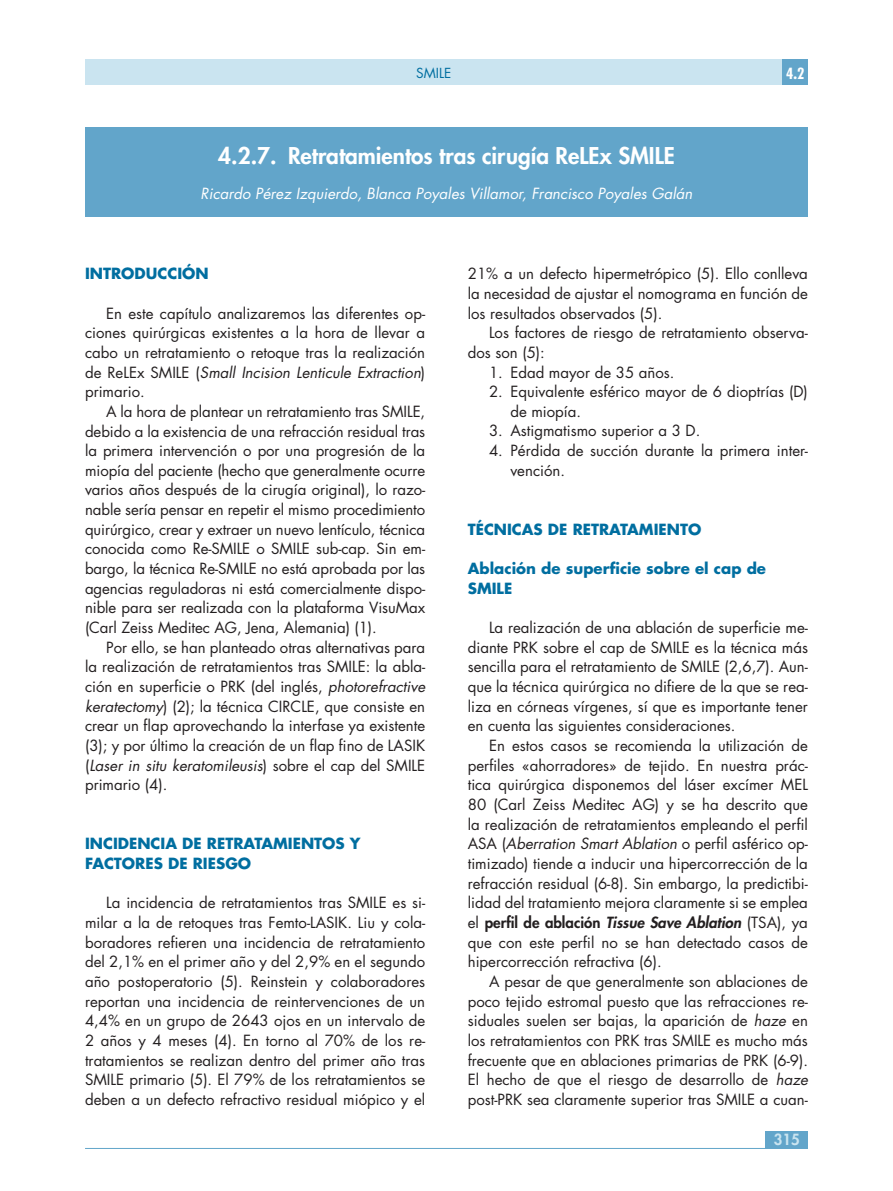
<style>
.page{position:relative;width:893px;height:1191px;background:#fff}
.page>*{position:absolute;margin:0;border:0;box-sizing:border-box;transform-origin:0 0}
.t1{font:800 22.5px "Futura Std";color:#fff}
.t2{font:15px/19.6px "Futura Std";color:#231f20;text-align:justify}
.t3{font:700 15px/19.6px "Futura Std";color:#006ea0}
.t4{font:italic 15px "Futura Std";color:#fff}
.t5{font:800 15px "Futura Std";color:#cae4f0}
.t6{font:700 condensed 15px "Futura Std";color:#fff}
.t7{font:13.5px "Futura Std";color:#006ea0}
.s1{font-style:italic}
.s2{font-weight:800}
.s3{font-weight:800;font-style:italic}
</style>
<div class="page">
<div style="left:765px;top:1131px;width:43px;height:17px;background:#62a5ca"></div>
<div style="left:85px;top:60px;width:723px;height:25px;background:#cae4f0"></div>
<div style="left:782px;top:60px;width:26px;height:25px;background:#62a5ca"></div>
<hr style="left:85px;top:1148px;width:723px;height:1px;background:#62a5ca">
<div style="left:85px;top:128px;width:723px;height:89px;background:#62a5ca"></div>
<p class="t7" style="left:416px;top:64px;width:37px">SMILE</p>
<p class="t6" style="left:786px;top:64px;width:20px">4.2</p>
<h1 class="t1" style="left:218px;top:142px;width:458px">4.2.7. Retratamientos tras cirugía ReLEx SMILE</h1>
<p class="t4" style="left:201px;top:184px;width:493px">Ricardo Pérez Izquierdo, Blanca Poyales Villamor, Francisco Poyales Galán</p>
<p class="t3" style="left:85px;top:263px;width:125px">INTRODUCCIÓN</p>
<p class="t2" style="left:85px;top:303px;width:342px;text-indent:21px">En este capítulo analizaremos las diferentes op&shy;ciones quirúrgicas existentes a la hora de llevar a cabo un retratamiento o retoque tras la realización de ReLEx SMILE (<span class="s1">Small Incision Lenticule Extraction</span>) primario.</p>
<p class="t2" style="left:85px;top:402px;width:342px;text-indent:21px">A la hora de plantear un retratamiento tras SMILE, debido a la existencia de una refracción residual tras la primera intervención o por una progresión de la miopía del paciente (hecho que generalmente ocurre varios años después de la cirugía original), lo razo&shy;nable sería pensar en repetir el mismo procedimiento quirúrgico, crear y extraer un nuevo lentículo, técnica conocida como Re-SMILE o SMILE sub-cap. Sin em&shy;bargo, la técnica Re-SMILE no está aprobada por las agencias reguladoras ni está comercialmente dispo&shy;nible para ser realizada con la plataforma VisuMax (Carl Zeiss Meditec AG, Jena, Alemania) (1).</p>
<p class="t2" style="left:85px;top:637px;width:342px;text-indent:21px">Por ello, se han planteado otras alternativas para la realización de retratamientos tras SMILE: la abla&shy;ción en superficie o PRK (del inglés, <span class="s1">photorefractive keratectomy</span>) (2); la técnica CIRCLE, que consiste en crear un flap aprovechando la interfase ya existente (3); y por último la creación de un flap fino de LASIK (<span class="s1">Laser in situ keratomileusis</span>) sobre el cap del SMILE primario (4).</p>
<p class="t3" style="left:85px;top:833px;width:277px">INCIDENCIA DE RETRATAMIENTOS Y<br>FACTORES DE RIESGO</p>
<p class="t2" style="left:85px;top:893px;width:342px;text-indent:21px">La incidencia de retratamientos tras SMILE es si&shy;milar a la de retoques tras Femto-LASIK. Liu y cola&shy;boradores refieren una incidencia de retratamiento del 2,1% en el primer año y del 2,9% en el segundo año postoperatorio (5). Reinstein y colaboradores reportan una incidencia de reintervenciones de un 4,4% en un grupo de 2643 ojos en un intervalo de 2 años y 4 meses (4). En torno al 70% de los re&shy;tratamientos se realizan dentro del primer año tras SMILE primario (5). El 79% de los retratamientos se deben a un defecto refractivo residual miópico y el</p>
<p class="t2" style="left:468px;top:264px;width:342px">21% a un defecto hipermetrópico (5). Ello conlleva la necesidad de ajustar el nomograma en función de los resultados observados (5).</p>
<p class="t2" style="left:468px;top:323px;width:342px;text-indent:21px">Los factores de riesgo de retratamiento observa&shy;dos son (5):</p>
<p class="t2" style="left:489px;top:362px;width:187px">1. Edad mayor de 35 años.</p>
<p class="t2" style="left:510px;top:382px;width:299px;text-indent:-21px">2. Equivalente esférico mayor de 6 dioptrías (D) de miopía.</p>
<p class="t2" style="left:489px;top:421px;width:213px">3. Astigmatismo superior a 3 D.</p>
<p class="t2" style="left:510px;top:441px;width:299px;text-indent:-21px">4. Pérdida de succión durante la primera inter&shy;vención.</p>
<p class="t3" style="left:468px;top:519px;width:235px">TÉCNICAS DE RETRATAMIENTO</p>
<p class="t3" style="left:468px;top:558px;width:300px">Ablación de superficie sobre el cap de<br>SMILE</p>
<p class="t2" style="left:468px;top:618px;width:342px;text-indent:21px">La realización de una ablación de superficie me&shy;diante PRK sobre el cap de SMILE es la técnica más sencilla para el retratamiento de SMILE (2,6,7). Aun&shy;que la técnica quirúrgica no difiere de la que se rea&shy;liza en córneas vírgenes, sí que es importante tener en cuenta las siguientes consideraciones.</p>
<p class="t2" style="left:468px;top:736px;width:342px;text-indent:21px">En estos casos se recomienda la utilización de perfiles «ahorradores» de tejido. En nuestra prác&shy;tica quirúrgica disponemos del láser excímer MEL 80 (Carl Zeiss Meditec AG) y se ha descrito que la realización de retratamientos empleando el perfil ASA (<span class="s1">Aberration Smart Ablation</span> o perfil asférico op&shy;timizado) tiende a inducir una hipercorrección de la refracción residual (6-8). Sin embargo, la predictibi&shy;lidad del tratamiento mejora claramente si se emplea el <span class="s2">perfil de ablación</span> <span class="s3">Tissue Save Ablation</span> (TSA), ya que con este perfil no se han detectado casos de hipercorrección refractiva (6).</p>
<p class="t2" style="left:468px;top:971px;width:342px;text-indent:21px">A pesar de que generalmente son ablaciones de poco tejido estromal puesto que las refracciones re&shy;siduales suelen ser bajas, la aparición de <span class="s1">haze</span> en los retratamientos con PRK tras SMILE es mucho más frecuente que en ablaciones primarias de PRK (6‑9).<br>El hecho de que el riesgo de desarrollo de <span class="s1">haze </span>post-PRK sea claramente superior tras SMILE a cuan-</p>
<p class="t5" style="left:774px;top:1129px;width:28px">315</p>
</div>
